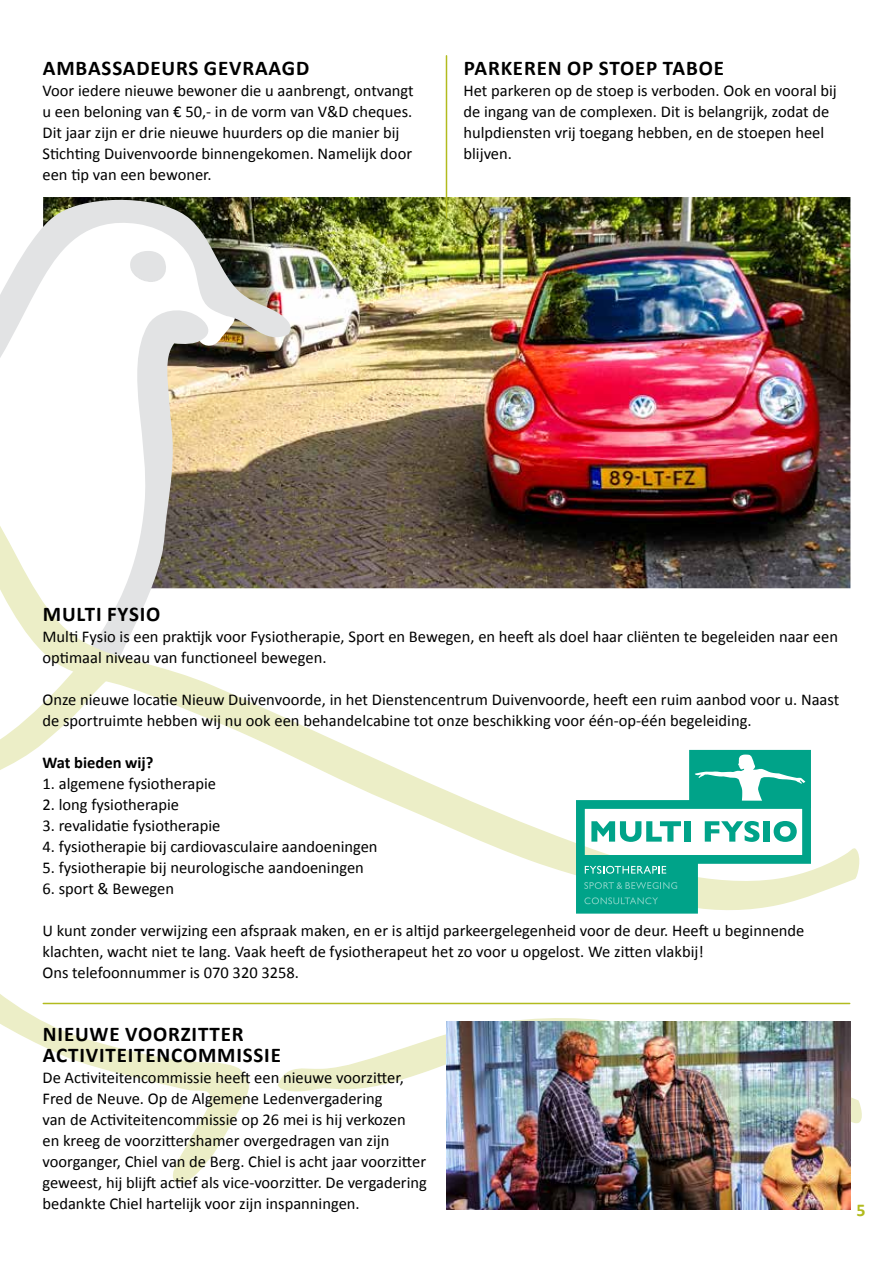
<style>
.page{position:relative;width:893px;height:1263px;background:#fff}
.page>*{position:absolute;margin:0;border:0;box-sizing:border-box;transform-origin:0 0}
.t1{font:700 21px/21px "Calibri";letter-spacing:.04em;color:#000}
.t2{font:700 18px "Calibri";color:#b2bb1e}
.t3{font:16.5px/21px "Calibri";color:#000}
.t4{font:700 16.5px "Calibri";color:#000}
</style>
<div class="page">
<img style="left:255px;top:202px;width:596px;height:803px">
<img style="left:0;top:197px;width:297px;height:250px">
<svg style="left:130px;top:250px;width:38px;height:34px"></svg>
<svg style="left:278px;top:1018px;width:584px;height:107px"></svg>
<svg style="left:217px;top:447px;width:643px;height:465px"></svg>
<svg style="left:0;top:569px;width:255px;height:614px"></svg>
<svg style="left:0;top:307px;width:217px;height:707px"></svg>
<hr style="left:43px;top:1003px;width:807px;height:1px;background:#b2bb1e">
<hr style="left:446px;top:56px;width:1px;height:162px;background:#b2bb1e">
<img style="left:446px;top:1021px;width:404px;height:188px">
<svg style="left:576px;top:750px;width:235px;height:164px"></svg>
<p class="t1" style="left:43px;top:58px;width:268px">AMBASSADEURS GEVRAAGD</p>
<p class="t3" style="left:43px;top:80px;width:373px">Voor iedere nieuwe bewoner die u aanbrengt, ontvangt u een beloning van € 50,- in de vorm van V&amp;D cheques.<br>Dit jaar zijn er drie nieuwe huurders op die manier bij Stichting Duivenvoorde binnengekomen. Namelijk door een tip van een bewoner.</p>
<p class="t1" style="left:464px;top:58px;width:262px">PARKEREN OP STOEP TABOE</p>
<p class="t3" style="left:463px;top:80px;width:375px">Het parkeren op de stoep is verboden. Ook en vooral bij de ingang van de complexen. Dit is belangrijk, zodat de hulpdiensten vrij toegang hebben, en de stoepen heel blijven.</p>
<p class="t1" style="left:43px;top:604px;width:119px">MULTI FYSIO</p>
<p class="t3" style="left:43px;top:626px;width:797px">Multi Fysio is een praktijk voor Fysiotherapie, Sport en Bewegen, en heeft als doel haar cliënten te begeleiden naar een optimaal niveau van functioneel bewegen.</p>
<p class="t3" style="left:43px;top:689px;width:798px">Onze nieuwe locatie Nieuw Duivenvoorde, in het Dienstencentrum Duivenvoorde, heeft een ruim aanbod voor u. Naast de sportruimte hebben wij nu ook een behandelcabine tot onze beschikking voor één-op-één begeleiding.</p>
<p class="t4" style="left:43px;top:752px;width:112px">Wat bieden wij?</p>
<p class="t3" style="left:43px;top:773px;width:175px">1. algemene fysiotherapie</p>
<p class="t3" style="left:43px;top:794px;width:138px">2. long fysiotherapie</p>
<p class="t3" style="left:43px;top:815px;width:179px">3. revalidatie fysiotherapie</p>
<p class="t3" style="left:43px;top:836px;width:337px">4. fysiotherapie bij cardiovasculaire aandoeningen</p>
<p class="t3" style="left:43px;top:857px;width:323px">5. fysiotherapie bij neurologische aandoeningen</p>
<p class="t3" style="left:43px;top:878px;width:133px">6. sport &amp; Bewegen</p>
<p class="t3" style="left:43px;top:920px;width:763px">U kunt zonder verwijzing een afspraak maken, en er is altijd parkeergelegenheid voor de deur. Heeft u beginnende klachten, wacht niet te lang. Vaak heeft de fysiotherapeut het zo voor u opgelost. We zitten vlakbij!<br>Ons telefoonnummer is 070 320 3258.</p>
<p class="t1" style="left:43px;top:1024px;width:240px">NIEUWE VOORZITTER<br>ACTIVITEITENCOMMISSIE</p>
<p class="t3" style="left:43px;top:1067px;width:386px">De Activiteitencommissie heeft een nieuwe voorzitter, Fred de Neuve. Op de Algemene Ledenvergadering<br>van de Activiteitencommissie op 26 mei is hij verkozen<br>en kreeg de voorzittershamer overgedragen van zijn voorganger, Chiel van de Berg. Chiel is acht jaar voorzitter geweest, hij blijft actief als vice-voorzitter. De vergadering bedankte Chiel hartelijk voor zijn inspanningen.</p>
<p class="t2" style="left:856px;top:1199px;width:11px">5</p>
</div>
